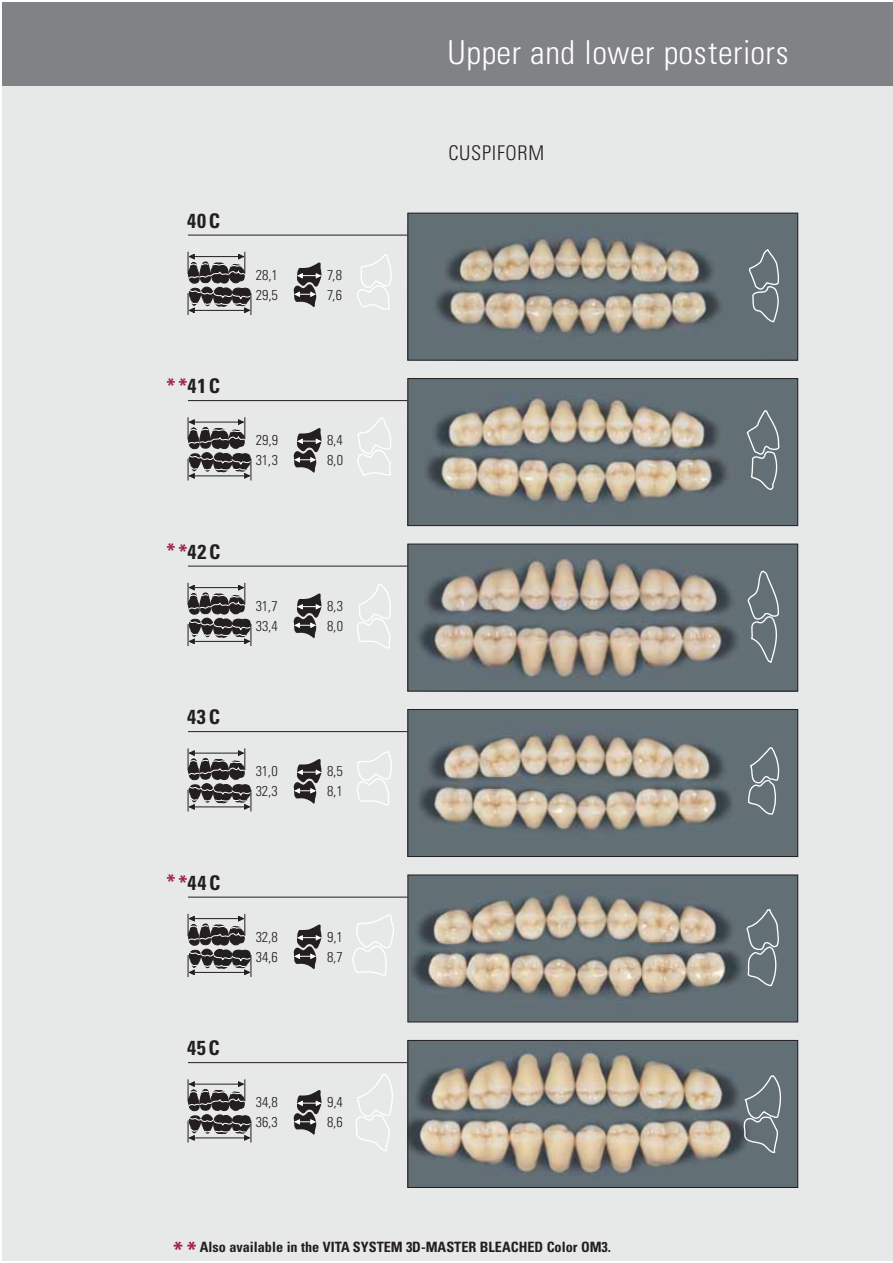
<style>
.page{position:relative;width:893px;height:1263px;background:#fff}
.page>*{position:absolute;margin:0;border:0;box-sizing:border-box;transform-origin:0 0}
.t1{font:300 condensed 33px "Univers";letter-spacing:.015em;color:#fff}
.t2{font:700 condensed 22.5px "Univers LT";color:#a2224b}
.t3{font:700 condensed 20.25px "Univers LT";letter-spacing:.085em;color:#231f20}
.t4{font:300 condensed 20.25px "Univers LT";letter-spacing:.035em;color:#231f20}
.t5{font:300 condensed 14.25px/20.2px "Univers LT";letter-spacing:-.005em;color:#231f20}
.t6{font:700 condensed 14.25px "Univers";color:#231f20}
.s1{color:#a2224b}
</style>
<div class="page">
<div style="left:2px;top:2px;width:891px;height:1259px;background:#e7e8e8"></div>
<img style="left:410px;top:877px;width:386px;height:143px">
<div style="left:408px;top:875px;width:390px;height:147px;border:1px solid #231f20"></div>
<hr style="left:188px;top:235px;width:220px;height:1px;background:#231f20">
<svg style="left:187px;top:252px;width:65px;height:63px"></svg>
<svg style="left:294px;top:262px;width:28px;height:45px"></svg>
<hr style="left:188px;top:400px;width:220px;height:1px;background:#231f20">
<svg style="left:187px;top:417px;width:65px;height:63px"></svg>
<svg style="left:294px;top:428px;width:28px;height:45px"></svg>
<hr style="left:188px;top:731px;width:220px;height:1px;background:#231f20">
<svg style="left:187px;top:748px;width:65px;height:63px"></svg>
<svg style="left:294px;top:759px;width:28px;height:45px"></svg>
<hr style="left:188px;top:897px;width:220px;height:1px;background:#231f20">
<svg style="left:187px;top:914px;width:65px;height:63px"></svg>
<svg style="left:294px;top:924px;width:28px;height:45px"></svg>
<hr style="left:188px;top:1062px;width:219px;height:1px;background:#231f20">
<svg style="left:187px;top:1079px;width:65px;height:63px"></svg>
<svg style="left:294px;top:1090px;width:28px;height:45px"></svg>
<div style="left:2px;top:2px;width:891px;height:83px;background:#808285"></div>
<svg style="left:357px;top:254px;width:35px;height:56px"></svg>
<svg style="left:357px;top:417px;width:34px;height:59px"></svg>
<svg style="left:357px;top:751px;width:35px;height:55px"></svg>
<svg style="left:353px;top:914px;width:41px;height:63px"></svg>
<svg style="left:355px;top:1073px;width:38px;height:78px"></svg>
<hr style="left:188px;top:566px;width:220px;height:1px;background:#231f20">
<svg style="left:187px;top:583px;width:65px;height:63px"></svg>
<svg style="left:294px;top:593px;width:28px;height:45px"></svg>
<svg style="left:357px;top:584px;width:34px;height:65px"></svg>
<img style="left:410px;top:215px;width:386px;height:143px">
<div style="left:408px;top:213px;width:390px;height:147px;border:1px solid #231f20"></div>
<img style="left:410px;top:380px;width:386px;height:144px">
<div style="left:408px;top:378px;width:390px;height:148px;border:1px solid #231f20"></div>
<img style="left:410px;top:546px;width:386px;height:143px">
<div style="left:408px;top:544px;width:390px;height:147px;border:1px solid #231f20"></div>
<img style="left:410px;top:711px;width:386px;height:144px">
<div style="left:408px;top:709px;width:390px;height:148px;border:1px solid #231f20"></div>
<img style="left:410px;top:1042px;width:386px;height:144px">
<div style="left:408px;top:1040px;width:390px;height:148px;border:1px solid #231f20"></div>
<svg style="left:748px;top:248px;width:33px;height:75px;background:#737f84"></svg>
<svg style="left:746px;top:410px;width:35px;height:80px;background:#727e83"></svg>
<svg style="left:747px;top:569px;width:33px;height:95px;background:#727d83"></svg>
<svg style="left:747px;top:746px;width:33px;height:69px;background:#748085"></svg>
<svg style="left:746px;top:908px;width:33px;height:79px;background:#747f84"></svg>
<svg style="left:743px;top:1075px;width:40px;height:78px;background:#727d82"></svg>
<h1 class="t1" style="left:448px;top:40px;width:343px">Upper and lower posteriors</h1>
<h3 class="t3" style="left:187px;top:213px;width:34px">40C</h3>
<h3 class="t3" style="left:166px;top:378px;width:55px"><span class="s1">**</span>41C</h3>
<h3 class="t3" style="left:166px;top:544px;width:55px"><span class="s1">**</span>42C</h3>
<h3 class="t3" style="left:187px;top:709px;width:34px">43C</h3>
<h3 class="t3" style="left:166px;top:875px;width:55px"><span class="s1">**</span>44C</h3>
<h3 class="t3" style="left:187px;top:1040px;width:34px">45C</h3>
<p class="t5" style="left:256px;top:264px;width:24px">28,1<br>29,5</p>
<p class="t5" style="left:327px;top:264px;width:17px">7,8<br>7,6</p>
<p class="t5" style="left:256px;top:430px;width:24px">29,9<br>31,3</p>
<p class="t5" style="left:327px;top:430px;width:18px">8,4<br>8,0</p>
<p class="t5" style="left:256px;top:595px;width:24px">31,7<br>33,4</p>
<p class="t5" style="left:327px;top:595px;width:18px">8,3<br>8,0</p>
<p class="t5" style="left:256px;top:761px;width:24px">31,0<br>32,3</p>
<p class="t5" style="left:327px;top:761px;width:17px">8,5<br>8,1</p>
<p class="t5" style="left:256px;top:926px;width:24px">32,8<br>34,6</p>
<p class="t5" style="left:327px;top:926px;width:17px">9,1<br>8,7</p>
<p class="t5" style="left:256px;top:1092px;width:24px">34,8<br>36,3</p>
<p class="t5" style="left:327px;top:1092px;width:17px">9,4<br>8,6</p>
<h3 class="t4" style="left:448px;top:141px;width:97px">CUSPIFORM</h3>
<h2 class="t2" style="left:173px;top:1241px;width:25px">**</h2>
<p class="t6" style="left:200px;top:1241px;width:413px">Also available in the VITA SYSTEM 3D-MASTER BLEACHED Color OM3.</p>
</div>
